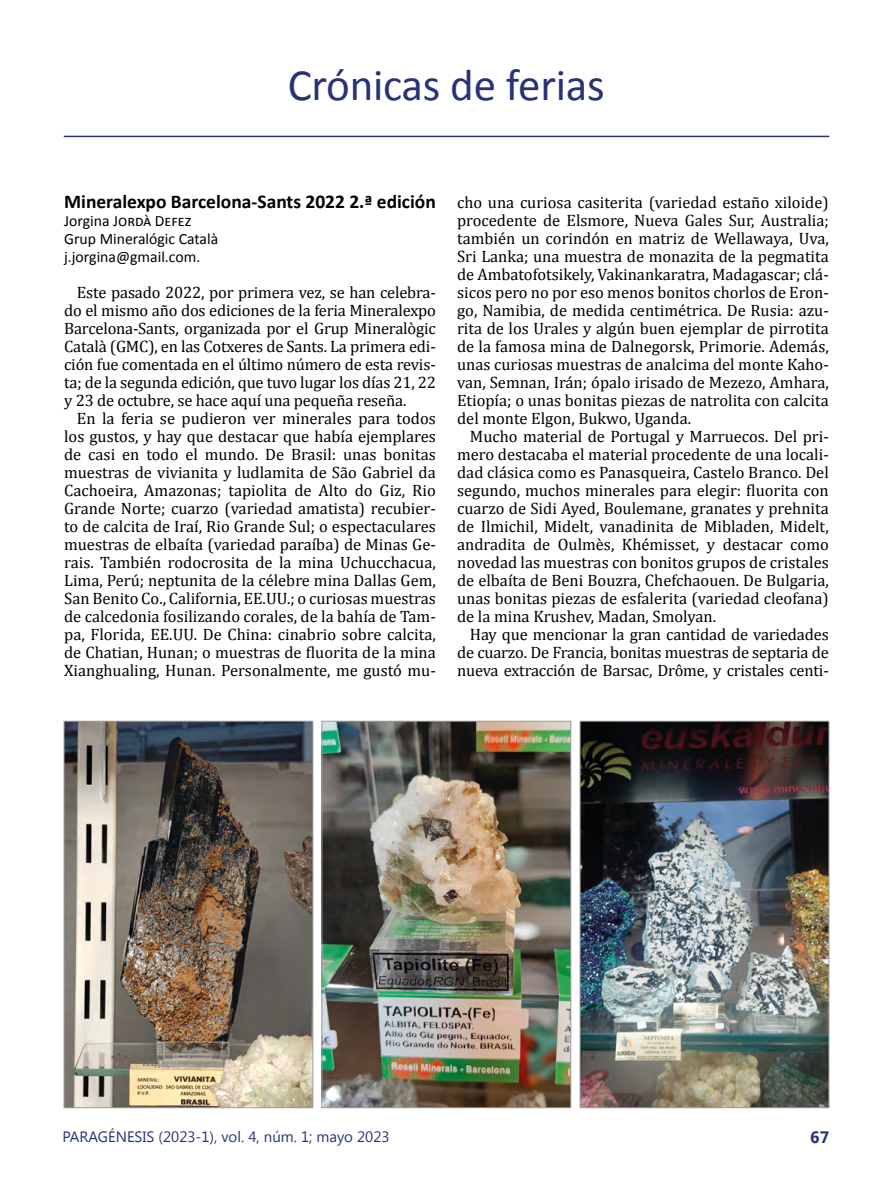
<style>
.page{position:relative;width:893px;height:1191px;background:#fff}
.page>*{position:absolute;margin:0;border:0;box-sizing:border-box;transform-origin:0 0}
.Calibri_titulares_pr{font:45px "Calibri";letter-spacing:-.005em;color:#283277}
.Párrafo_2_columnas{font:700 19.5px "Calibri";color:#000}
.Párrafo_2_columnas-2{font:16.5px/18px "Cambria";color:#000;text-align:justify}
.t1{font:700 16.5px "Segoe UI";color:#283277}
.Párrafo_2_columnas-3{font:15.75px "Calibri";color:#000}
.t2{font:15px "Segoe UI";color:#283277}
</style>
<div class="page">
<hr style="left:64px;top:136px;width:765px;height:1px;background:#283277">
<img style="left:66px;top:723px;width:245px;height:383px">
<div style="left:64px;top:721px;width:249px;height:387px;border:1px solid #9d9d9c"></div>
<img style="left:324px;top:723px;width:245px;height:383px">
<div style="left:322px;top:721px;width:249px;height:387px;border:1px solid #9d9d9c"></div>
<img style="left:582px;top:723px;width:245px;height:383px">
<div style="left:580px;top:721px;width:249px;height:387px;border:1px solid #9d9d9c"></div>
<p class="Calibri_titulares_pr" style="left:288px;top:56px;width:319px">Crónicas de ferias</p>
<p class="Párrafo_2_columnas" style="left:64px;top:189px;width:373px">Mineralexpo Barcelona-Sants 2022 2.ª edición</p>
<p class="Párrafo_2_columnas-3" style="left:64px;top:211px;width:129px">Jorgina Jordà Defez</p>
<p class="Párrafo_2_columnas-3" style="left:64px;top:229px;width:156px">Grup Mineralógic Català</p>
<p class="Párrafo_2_columnas-3" style="left:64px;top:247px;width:138px">j.jorgina@gmail.com.</p>
<p class="Párrafo_2_columnas-2" style="left:64px;top:283px;width:373px;text-indent:13px">Este pasado 2022, por primera vez, se han celebra&shy;do el mismo año dos ediciones de la feria Mineralexpo Barcelona-Sants, organizada por el Grup Mineralògic Català (GMC), en las Cotxeres de Sants. La primera edi&shy;ción fue comentada en el último número de esta revis&shy;ta; de la segunda edición, que tuvo lugar los días 21, 22 y 23 de octubre, se hace aquí una pequeña reseña.</p>
<p class="Párrafo_2_columnas-2" style="left:64px;top:409px;width:373px;text-indent:13px">En la feria se pudieron ver minerales para todos los gustos, y hay que destacar que había ejemplares de casi en todo el mundo. De Brasil: unas bonitas muestras de vivianita y ludlamita de São Gabriel da Cachoeira, Amazonas; tapiolita de Alto do Giz, Rio Grande Norte; cuarzo (variedad amatista) recubier&shy;to de calcita de Iraí, Rio Grande Sul; o espectaculares muestras de elbaíta (variedad paraíba) de Minas Ge&shy;rais. También rodocrosita de la mina Uchucchacua, Lima, Perú; neptunita de la célebre mina Dallas Gem, San Benito Co., California, EE.UU.; o curiosas muestras de calcedonia fosilizando corales, de la bahía de Tam&shy;pa, Florida, EE.UU. De China: cinabrio sobre calcita, de Chatian, Hunan; o muestras de fluorita de la mina Xianghualing, Hunan. Personalmente, me gustó mu-</p>
<p class="Párrafo_2_columnas-2" style="left:457px;top:193px;width:373px">cho una curiosa casiterita (variedad estaño xiloide) procedente de Elsmore, Nueva Gales Sur, Australia; también un corindón en matriz de Wellawaya, Uva, Sri Lanka; una muestra de monazita de la pegmatita de Ambatofotsikely, Vakinankaratra, Madagascar; clá&shy;sicos pero no por eso menos bonitos chorlos de Eron&shy;go, Namibia, de medida centimétrica. De Rusia: azu&shy;rita de los Urales y algún buen ejemplar de pirrotita de la famosa mina de Dalnegorsk, Primorie. Además, unas curiosas muestras de analcima del monte Kaho&shy;van, Semnan, Irán; ópalo irisado de Mezezo, Amhara, Etiopía; o unas bonitas piezas de natrolita con calcita del monte Elgon, Bukwo, Uganda.</p>
<p class="Párrafo_2_columnas-2" style="left:457px;top:427px;width:373px;text-indent:13px">Mucho material de Portugal y Marruecos. Del pri&shy;mero destacaba el material procedente de una locali&shy;dad clásica como es Panasqueira, Castelo Branco. Del segundo, muchos minerales para elegir: fluorita con cuarzo de Sidi Ayed, Boulemane, granates y prehnita de Ilmichil, Midelt, vanadinita de Mibladen, Midelt, andradita de Oulmès, Khémisset, y destacar como novedad las muestras con bonitos grupos de cristales de elbaíta de Beni Bouzra, Chefchaouen. De Bulgaria, unas bonitas piezas de esfalerita (variedad cleofana) de la mina Krushev, Madan, Smolyan.</p>
<p class="Párrafo_2_columnas-2" style="left:457px;top:625px;width:373px;text-indent:13px">Hay que mencionar la gran cantidad de variedades de cuarzo. De Francia, bonitas muestras de septaria de nueva extracción de Barsac, Drôme, y cristales centi-</p>
<p class="t2" style="left:63px;top:1126px;width:328px">PARAGÉNESIS (2023-1), vol. 4, núm. 1; mayo 2023</p>
<p class="t1" style="left:810px;top:1125px;width:20px">67</p>
</div>
